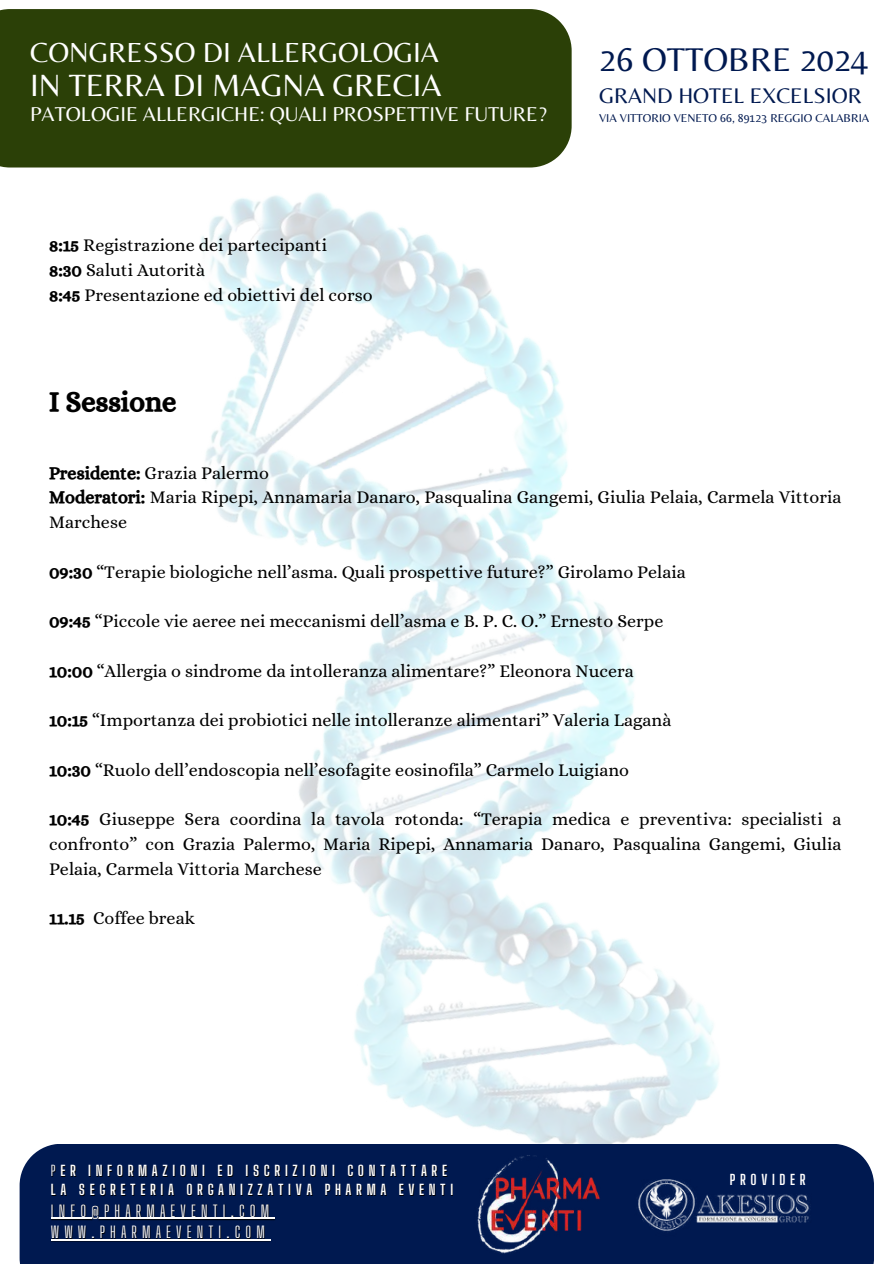
<style>
.page{position:relative;width:894px;height:1264px;background:#fff}
.page>*{position:absolute;margin:0;border:0;box-sizing:border-box;transform-origin:0 0}
.t1{font:34.2px "Belleza";color:#001950}
.t2{font:31.95px "Belleza";color:#fff}
.t3{font:28.65px "Belleza";color:#fff}
.t4{font:28.5px "CA Generated";color:#000}
.t5{font:22.05px "Belleza";color:#001950}
.t6{font:20.85px "Belleza";color:#fff}
.t7{font:18px/24.8px "Alice";color:#000}
.t8{font:15.6px/21.3px "Big Shoulders Display";letter-spacing:.33em;color:#fff}
.t9{font:700 14.1px/19.2px "Big Shoulders Display";letter-spacing:.33em;color:#fff}
.t10{font:700 13.95px "Big Shoulders Display";letter-spacing:.33em;color:#fff}
.t11{font:11.85px "Belleza";color:#001950}
.s1{font-family:"CA Generated"}
.s2{font-weight:400;color:#000}
</style>
<div class="page">
<img style="left:4px;top:44px;width:870px;height:1219px">
<hr style="left:51px;top:1217px;width:223px;height:1px;background:#fff">
<hr style="left:51px;top:1239px;width:219px;height:1px;background:#fff">
<img style="left:461px;top:1143px;width:150px;height:116px">
<img style="left:634px;top:1165px;width:186px;height:79px">
<div style="left:0;top:9px;width:571px;height:158px;background:#2b4007"></div>
<h3 class="t3" style="left:30px;top:35px;width:410px">CONGRESSO DI ALLERGOLOGIA</h3>
<h2 class="t2" style="left:30px;top:66px;width:413px">IN TERRA DI MAGNA GRECIA</h2>
<p class="t6" style="left:30px;top:101px;width:518px">PATOLOGIE ALLERGICHE: QUALI PROSPETTIVE FUTURE?</p>
<p class="t7" style="left:49px;top:233px;width:325px"><span class="s1">8:15</span> Registrazione dei partecipanti<br><span class="s1">8:30</span> Saluti Autorità<br><span class="s1">8:45</span> Presentazione ed obiettivi del corso</p>
<h3 class="t4" style="left:49px;top:385px;width:129px">I Sessione</h3>
<h1 class="t1" style="left:599px;top:39px;width:270px">26 OTTOBRE 2024</h1>
<p class="t5" style="left:599px;top:83px;width:264px">GRAND HOTEL EXCELSIOR</p>
<p class="t11" style="left:599px;top:111px;width:271px">VIA VITTORIO VENETO 66, 89123 REGGIO CALABRIA</p>
<p class="t7" style="left:49px;top:460px;width:793px"><span class="s1">Presidente:</span> Grazia Palermo<br><span class="s1">Moderatori:</span> Maria Ripepi, Annamaria Danaro, Pasqualina Gangemi, Giulia Pelaia, Carmela Vittoria<br>Marchese</p>
<p class="t7" style="left:49px;top:559px;width:638px"><span class="s1">09:30</span> “Terapie biologiche nell’asma. Quali prospettive future?” Girolamo Pelaia</p>
<p class="t7" style="left:49px;top:608px;width:615px"><span class="s1">09:45</span> “Piccole vie aeree nei meccanismi dell’asma e B. P. C. O.” Ernesto Serpe</p>
<p class="t7" style="left:49px;top:658px;width:586px"><span class="s1">10:00</span> “Allergia o sindrome da intolleranza alimentare?” Eleonora Nucera</p>
<p class="t7" style="left:49px;top:707px;width:618px"><span class="s1">10:15</span> “Importanza dei probiotici nelle intolleranze alimentari” Valeria Laganà</p>
<p class="t7" style="left:49px;top:757px;width:581px"><span class="s1">10:30</span> “Ruolo dell’endoscopia nell’esofagite eosinofila” Carmelo Luigiano</p>
<p class="t7" style="left:49px;top:806px;width:793px;text-align:justify"><span class="s1">10:45</span> Giuseppe Sera coordina la tavola rotonda: “Terapia medica e preventiva: specialisti a confronto” con Grazia Palermo, Maria Ripepi, Annamaria Danaro, Pasqualina Gangemi, Giulia Pelaia, Carmela Vittoria Marchese</p>
<p class="t7" style="left:49px;top:905px;width:147px"><span class="s1">11.15</span> Coffee break</p>
<p class="t9" style="left:51px;top:1161px;width:403px"><span class="s2">P</span>ER INFORMAZIONI ED ISCRIZIONI CONTATTARE<br>LA SEGRETERIA ORGANIZZATIVA PHARMA EVENTI</p>
<p class="t8" style="left:51px;top:1199px;width:220px">INFO@PHARMAEVENTI.COM<br>WWW.PHARMAEVENTI.COM</p>
<p class="t10" style="left:729px;top:1171px;width:77px">PROVIDER</p>
</div>
